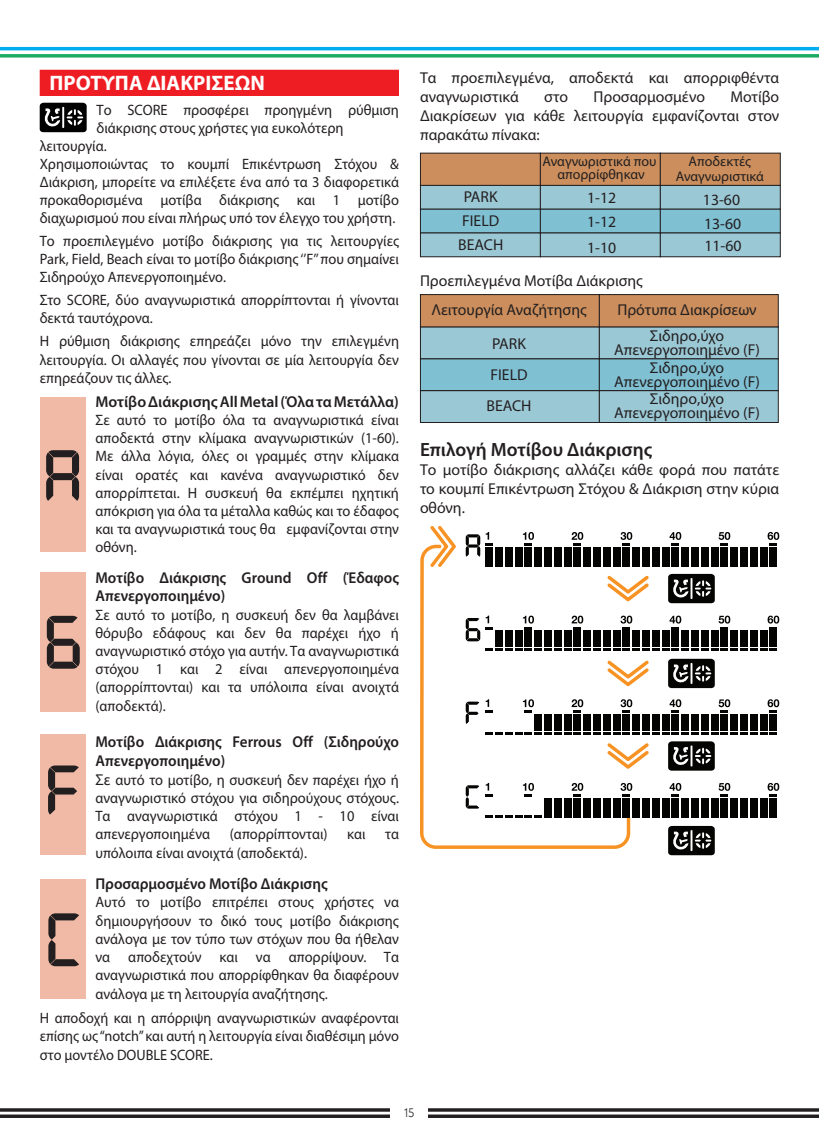
<style>
.page{position:relative;width:819px;height:1141px;background:#fff}
.page>*{position:absolute;margin:0;border:0;box-sizing:border-box;transform-origin:0 0}
.t1{font:700 21px "Myriad Pro";color:#fff}
.t2{font:600 19.25px "Myriad Pro";color:#231f20}
.t3{font:15.75px/18.9px "Myriad Pro";color:#231f20;text-align:center}
.t4{font:600 15.75px/18.9px "Myriad Pro";color:#231f20;scale:.96 1}
.t5{font:600 15.75px "Myriad Pro";color:#231f20}
.t6{font:15.05px/18px "Myriad Pro";color:#231f20;text-align:justify;scale:.96 1}
.t7{font:15.05px/18.6px "Myriad Pro";color:#231f20;text-align:justify;scale:.95 1}
.t8{font:14px/13.3px "Myriad Pro";color:#231f20;text-align:center}
.t9{font:12.25px "Lintel";color:#231f20}
.s1{font-size:15.75px}
.s2{font-size:15.58px}
</style>
<div class="page">
<svg style="left:0;top:47px;width:819px;height:11px"></svg>
<svg style="left:0;top:1108px;width:819px;height:10px"></svg>
<div style="left:390px;top:1107px;width:38px;height:13px;background:#fff"></div>
<div style="left:40px;top:70px;width:359px;height:26px;background:#ee1d23"></div>
<svg style="left:40px;top:103px;width:47px;height:29px"></svg>
<div style="left:40px;top:397px;width:45px;height:154px;background:#f0baa6"></div>
<svg style="left:46px;top:450px;width:33px;height:51px"></svg>
<div style="left:40px;top:572px;width:45px;height:140px;background:#f0baa6"></div>
<svg style="left:47px;top:616px;width:33px;height:53px"></svg>
<div style="left:40px;top:734px;width:45px;height:121px;background:#f0baa6"></div>
<svg style="left:48px;top:765px;width:31px;height:50px"></svg>
<div style="left:40px;top:879px;width:45px;height:119px;background:#f0baa6"></div>
<svg style="left:48px;top:913px;width:31px;height:53px"></svg>
<div style="left:420px;top:153px;width:120px;height:32px;background:#cb8e5c"></div>
<div style="left:540px;top:153px;width:120px;height:32px;background:#cb8e5c"></div>
<div style="left:660px;top:153px;width:120px;height:32px;background:#cb8e5c"></div>
<div style="left:420px;top:185px;width:120px;height:24px;background:#9bc8d5"></div>
<div style="left:420px;top:185px;width:121px;height:25px;border:1px solid #231f20"></div>
<div style="left:540px;top:185px;width:120px;height:24px;background:#9bc8d5"></div>
<div style="left:540px;top:185px;width:120px;height:25px;border:1px solid #231f20"></div>
<div style="left:660px;top:185px;width:120px;height:24px;background:#9bc8d5"></div>
<div style="left:660px;top:185px;width:120px;height:25px;border:1px solid #231f20"></div>
<div style="left:420px;top:209px;width:120px;height:24px;background:#80c0d3"></div>
<div style="left:420px;top:209px;width:121px;height:24px;border:1px solid #231f20"></div>
<div style="left:540px;top:209px;width:120px;height:24px;background:#80c0d3"></div>
<div style="left:540px;top:209px;width:120px;height:24px;border:1px solid #231f20"></div>
<div style="left:660px;top:209px;width:120px;height:24px;background:#80c0d3"></div>
<div style="left:660px;top:209px;width:120px;height:24px;border:1px solid #231f20"></div>
<div style="left:420px;top:233px;width:120px;height:24px;background:#9bc8d5"></div>
<div style="left:420px;top:233px;width:121px;height:24px;border:1px solid #231f20"></div>
<div style="left:540px;top:233px;width:120px;height:24px;background:#9bc8d5"></div>
<div style="left:540px;top:233px;width:120px;height:24px;border:1px solid #231f20"></div>
<div style="left:660px;top:233px;width:120px;height:24px;background:#9bc8d5"></div>
<div style="left:660px;top:233px;width:120px;height:24px;border:1px solid #231f20"></div>
<div style="left:420px;top:295px;width:179px;height:32px;background:#cb8e5c"></div>
<div style="left:420px;top:294px;width:179px;height:34px;border:1px solid #231f20"></div>
<div style="left:599px;top:295px;width:179px;height:32px;background:#cb8e5c"></div>
<div style="left:599px;top:294px;width:179px;height:34px;border:1px solid #231f20"></div>
<div style="left:420px;top:327px;width:179px;height:32px;background:#9bc8d5"></div>
<div style="left:599px;top:327px;width:179px;height:32px;background:#9bc8d5"></div>
<div style="left:420px;top:359px;width:179px;height:32px;background:#80c0d3"></div>
<div style="left:420px;top:358px;width:179px;height:33px;border:1px solid #231f20"></div>
<div style="left:599px;top:359px;width:179px;height:32px;background:#80c0d3"></div>
<div style="left:599px;top:358px;width:179px;height:33px;border:1px solid #231f20"></div>
<div style="left:420px;top:391px;width:179px;height:31px;background:#9bc8d5"></div>
<div style="left:420px;top:390px;width:179px;height:33px;border:1px solid #231f20"></div>
<div style="left:599px;top:391px;width:179px;height:31px;background:#9bc8d5"></div>
<div style="left:599px;top:390px;width:179px;height:33px;border:1px solid #231f20"></div>
<svg style="left:420px;top:546px;width:210px;height:303px"></svg>
<svg style="left:607px;top:576px;width:41px;height:25px"></svg>
<svg style="left:607px;top:660px;width:41px;height:26px"></svg>
<svg style="left:607px;top:743px;width:41px;height:26px"></svg>
<svg style="left:430px;top:526px;width:26px;height:41px"></svg>
<svg style="left:463px;top:532px;width:316px;height:35px"></svg>
<svg style="left:463px;top:616px;width:316px;height:35px"></svg>
<svg style="left:463px;top:699px;width:316px;height:36px"></svg>
<svg style="left:463px;top:783px;width:316px;height:35px"></svg>
<svg style="left:668px;top:574px;width:46px;height:29px"></svg>
<svg style="left:668px;top:659px;width:46px;height:29px"></svg>
<svg style="left:668px;top:741px;width:46px;height:30px"></svg>
<svg style="left:668px;top:826px;width:46px;height:29px"></svg>
<h1 class="t1" style="left:50px;top:70px;width:217px">ΠΡΟΤΥΠΑ ΔΙΑΚΡΙΣΕΩΝ</h1>
<p class="t6" style="left:97px;top:101px;width:316px">Το SCORE προσφέρει προηγμένη ρύθμιση</p>
<p class="t6" style="left:97px;top:119px;width:259px">διάκρισης στους χρήστες για ευκολότερη</p>
<p class="t6" style="left:40px;top:137px;width:71px">λειτουργία.</p>
<p class="t6" style="left:40px;top:155px;width:376px">Χρησιμοποιώντας το κουμπί Επικέντρωση Στόχου &amp;</p>
<p class="t6" style="left:40px;top:173px;width:376px">Διάκριση, μπορείτε να επιλέξετε ένα από τα 3 διαφορετικά</p>
<p class="t6" style="left:40px;top:191px;width:376px">προκαθορισμένα μοτίβα διάκρισης και 1 μοτίβο</p>
<p class="t6" style="left:40px;top:209px;width:372px">διαχωρισμού που είναι πλήρως υπό τον έλεγχο του χρήστη.</p>
<p class="t6" style="left:40px;top:232px;width:376px">Το προεπιλεγμένο μοτίβο διάκρισης για τις λειτουργίες Park, Field, Beach είναι το μοτίβο διάκρισης ‘’F’’ που σημαίνει Σιδηρούχο Απενεργοποιημένο.</p>
<p class="t6" style="left:40px;top:291px;width:376px">Στο SCORE, δύο αναγνωριστικά απορρίπτονται ή γίνονται δεκτά ταυτόχρονα.</p>
<p class="t6" style="left:40px;top:332px;width:376px;line-height:18.6px">Η ρύθμιση διάκρισης επηρεάζει μόνο την επιλεγμένη λειτουργία. Οι αλλαγές που γίνονται σε μία λειτουργία δεν επηρεάζουν τις άλλες.</p>
<p class="t5" style="left:95px;top:392px;width:305px">Μοτίβο Διάκρισης All Metal (Όλα τα Μετάλλα)</p>
<p class="t6" style="left:95px;top:411px;width:318px">Σε αυτό το μοτίβο όλα τα αναγνωριστικά είναι αποδεκτά στην κλίμακα αναγνωριστικών (1-60).<br>Με άλλα λόγια, όλες οι γραμμές στην κλίμακα είναι ορατές και κανένα αναγνωριστικό δεν απορρίπτεται. Η συσκευή θα εκπέμπει ηχητική απόκριση για όλα τα μέταλλα καθώς και το έδαφος και τα αναγνωριστικά τους θα εμφανίζονται στην οθόνη.</p>
<p class="t4" style="left:95px;top:567px;width:318px">Μοτίβο Διάκρισης Ground Off (Έδαφος<br>Απενεργοποιημένο)</p>
<p class="t6" style="left:95px;top:605px;width:318px">Σε αυτό το μοτίβο, η συσκευή δεν θα λαμβάνει θόρυβο εδάφους και δεν θα παρέχει ήχο ή αναγνωριστικό στόχο για αυτήν. Τα αναγνωριστικά στόχου 1 και 2 είναι απενεργοποιημένα (απορρίπτονται) και τα υπόλοιπα είναι ανοιχτά (αποδεκτά).</p>
<p class="t4" style="left:95px;top:732px;width:317px">Μοτίβο Διάκρισης Ferrous Off (Σιδηρούχο<br>Απενεργοποιημένο)</p>
<p class="t6" style="left:95px;top:770px;width:318px"><span class="s1">Σε</span> αυτό το μοτίβο, η συσκευή δεν παρέχει ήχο ή αναγνωριστικό στόχου για σιδηρούχους στόχους.<br>Τα αναγνωριστικά στόχου 1 - 10 είναι απενεργοποιημένα</p>
<p class="t6" style="left:230px;top:824px;width:103px">(απορρίπτονται)</p>
<p class="t6" style="left:347px;top:824px;width:21px">και</p>
<p class="t6" style="left:385px;top:824px;width:16px">τα</p>
<p class="t6" style="left:95px;top:843px;width:222px">υπόλοιπα είναι ανοιχτά (αποδεκτά).</p>
<p class="t4" style="left:95px;top:874px;width:243px">Προσαρμοσμένο Μοτίβο Διάκρισης</p>
<p class="t6" style="left:95px;top:893px;width:318px">Αυτό το μοτίβο επιτρέπει στους χρήστες να δημιουργήσουν το δικό τους μοτίβο διάκρισης ανάλογα με τον τύπο των στόχων που θα ήθελαν να αποδεχτούν και να απορρίψουν. Τα αναγνωριστικά που απορρίφθηκαν θα διαφέρουν ανάλογα με τη λειτουργία αναζήτησης.</p>
<p class="t7" style="left:40px;top:1009px;width:379px">Η αποδοχή και η απόρριψη αναγνωριστικών αναφέρονται επίσης ως “notch” και αυτή η λειτουργία είναι διαθέσιμη μόνο στο μοντέλο DOUBLE SCORE.</p>
<p class="t3" style="left:420px;top:68px;width:361px;text-align:left">Τα προεπιλεγμένα, αποδεκτά και απορριφθέντα αναγνωριστικά</p>
<p class="t3" style="left:420px;top:87px;width:361px;text-align:justify;text-indent:310px">Μοτίβο Διακρίσεων για κάθε λειτουργία εμφανίζονται στον παρακάτω πίνακα:</p>
<p class="t8" style="left:542px;top:154px;width:115px">Αναγνωριστικά που απορρίφθηκαν</p>
<p class="t3" style="left:587px;top:186px;width:31px;line-height:23.8px;text-align:left">1-12<br>1-12</p>
<p class="t3" style="left:587px;top:238px;width:31px">1-10</p>
<p class="t3" style="left:544px;top:87px;width:26px">στο</p>
<p class="t3" style="left:593px;top:87px;width:113px">Προσαρμοσμένο</p>
<p class="t8" style="left:675px;top:153px;width:90px;line-height:15.4px">Αποδεκτές<br>Αναγνωριστικά</p>
<p class="t3" style="left:703px;top:188px;width:40px;line-height:23.8px;text-align:left">13-60<br>13-60</p>
<p class="t3" style="left:704px;top:236px;width:39px">11-60</p>
<p class="t3" style="left:458px;top:184px;width:47px;line-height:23.8px">PARK<br>FIELD<br>BEACH</p>
<p class="t3" style="left:431px;top:266px;width:213px;line-height:28.9px;text-align:left;text-indent:-11px">Προεπιλεγμένα Μοτίβα Διάκρισης<br>Λειτουργία Αναζήτησης</p>
<p class="t3" style="left:486px;top:327px;width:47px;line-height:31.3px">PARK<br>FIELD<br>BEACH</p>
<p class="t3" style="left:617px;top:296px;width:141px;line-height:26.2px">Πρότυπα Διακρίσεων<br>Σιδηρο,ύχο</p>
<p class="t3" style="left:614px;top:340px;width:147px;line-height:18px">Απε<span class="s2">νεργοπ</span>οιημένο (F)<br>Σιδηρο,ύχο</p>
<p class="t3" style="left:614px;top:372px;width:147px;line-height:17.7px">Απε<span class="s2">νεργοπ</span>οιημένο (F)<br>Σιδηρο,ύχο</p>
<p class="t3" style="left:614px;top:403px;width:147px">Απε<span class="s2">νεργοπ</span>οιημένο (F)</p>
<p class="t2" style="left:420px;top:437px;width:234px">Επιλογή Μοτίβου Διάκρισης</p>
<p class="t3" style="left:420px;top:460px;width:361px;text-align:justify">Το μοτίβο διάκρισης αλλάζει κάθε φορά που πατάτε το κουμπί Επικέντρωση Στόχου &amp; Διάκριση στην κύρια οθόνη.</p>
<p class="t9" style="left:404px;top:1104px;width:12px">15</p>
</div>
